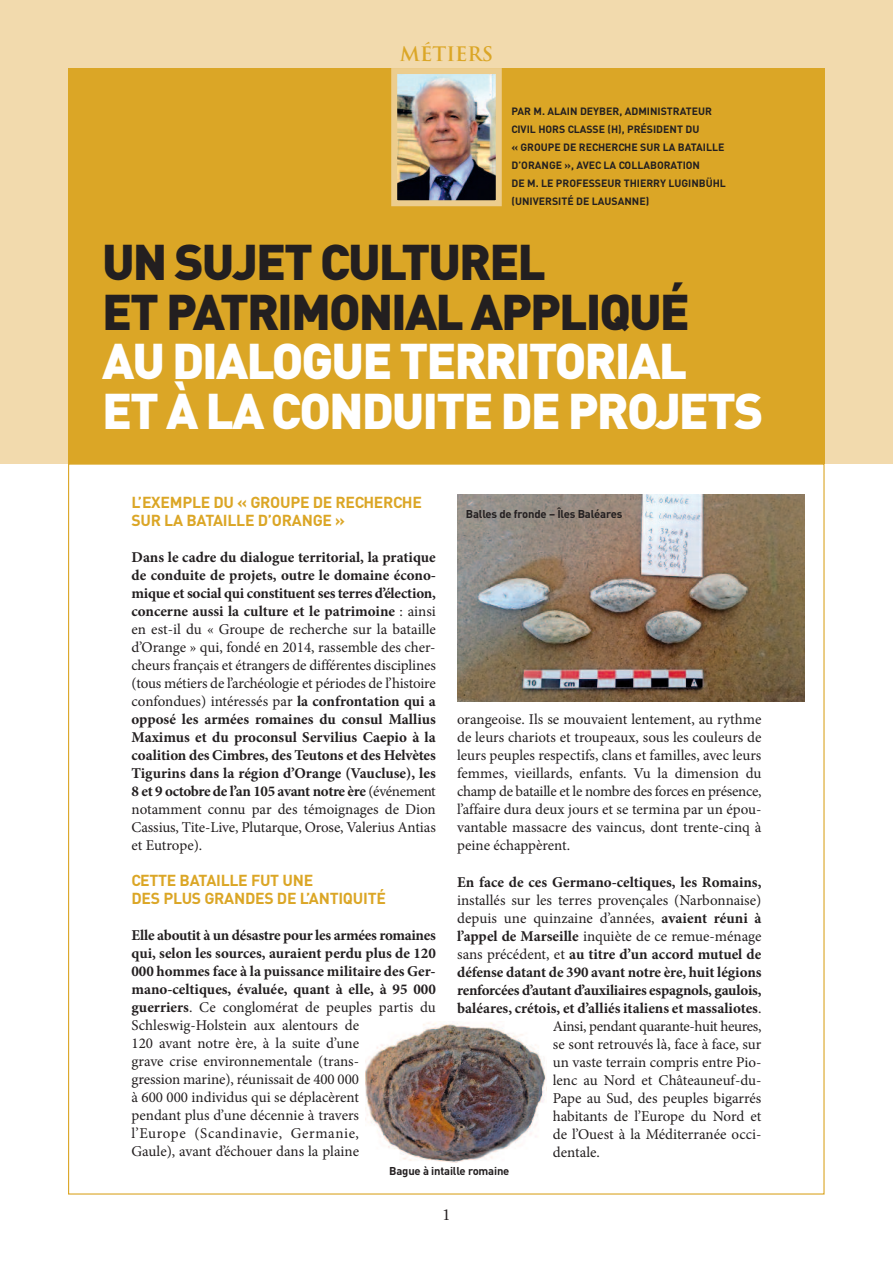
<style>
.page{position:relative;width:893px;height:1263px;background:#fff}
.page>*{position:absolute;margin:0;border:0;box-sizing:border-box;transform-origin:0 0}
.t1{font:900 49.5px/49.5px "DIN";letter-spacing:-.04em;color:#fff}
.t2{font:900 49.5px/49.5px "DIN";letter-spacing:-.04em;color:#231f20}
.t3{font:700 19.5px "Trajan Pro";color:#dba626}
.t4{font:16.5px "Giovanni Std";color:#231f20}
.t5{font:700 15.75px/18px "DIN";letter-spacing:-.015em;color:#dba626}
.t6{font:15px/18px "Minion Pro";color:#231f20}
.t7{font:700 15px/18px "Minion Pro";letter-spacing:-.005em;color:#231f20;text-align:justify}
.t8{font:15px "Minion Pro";letter-spacing:-.025em;color:#231f20}
.t9{font:700 11.25px "DIN";letter-spacing:-.015em;color:#231f20}
.t10{font:700 10.5px/18px "DIN";color:#231f20}
.s1{font-weight:400}
.s2{font-weight:700}
</style>
<div class="page">
<div style="left:0;top:0;width:893px;height:463px;background:#f2daad"></div>
<div style="left:68px;top:68px;width:757px;height:395px;background:#dba626"></div>
<img style="left:398px;top:75px;width:97px;height:124px">
<div style="left:391px;top:68px;width:111px;height:138px;border:6px solid #eccd8e"></div>
<img style="left:365px;top:1022px;width:181px;height:140px">
<img style="left:457px;top:495px;width:348px;height:207px">
<h2 class="t3" style="left:400px;top:47px;width:95px">MÉTIERS</h2>
<p class="t10" style="left:512px;top:101px;width:216px">PAR M. ALAIN DEYBER, ADMINISTRATEUR CIVIL HORS CLASSE (H), PRÉSIDENT DU<br>« GROUPE DE RECHERCHE SUR LA BATAILLE D’ORANGE », AVEC LA COLLABORATION<br>DE M. LE PROFESSEUR THIERRY LUGINBÜHL (UNIVERSITÉ DE LAUSANNE)</p>
<h1 class="t2" style="left:102px;top:236px;width:589px">UN SUJET CULTUREL<br>ET PATRIMONIAL APPLIQUÉ</h1>
<h1 class="t1" style="left:102px;top:335px;width:663px">AU DIALOGUE TERRITORIAL<br>ET À LA CONDUITE DE PROJETS</h1>
<p class="t5" style="left:132px;top:493px;width:292px">L’EXEMPLE DU « GROUPE DE RECHERCHE<br>SUR LA BATAILLE D’ORANGE »</p>
<p class="t7" style="left:132px;top:549px;width:306px">Dans le cadre du dialogue territorial, la pratique de conduite de projets, outre le domaine écono&shy;mique et social qui constituent ses terres d’élection, concerne aussi la culture et le patrimoine <span class="s1">: ainsi en est-il du « Groupe de recherche sur la bataille d’Orange » qui, fondé en 2014, rassemble des cher&shy;cheurs français et étrangers de différentes disciplines (tous métiers de l’archéologie et périodes de l’histoire confondues) intéressés par</span> la confrontation qui a opposé les armées romaines du consul Mallius Maximus et du proconsul Servilius Caepio à la coalition des Cimbres, des Teutons et des Helvètes Tigurins dans la région d’Orange (Vaucluse), les 8 et 9 octobre de l’an 105 avant notre ère <span class="s1">(événement notamment connu par des témoignages de Dion Cassius, Tite-Live, Plutarque, Orose, Valerius Antias et Eutrope).</span></p>
<p class="t5" style="left:132px;top:871px;width:256px">CETTE BATAILLE FUT UNE<br>DES PLUS GRANDES DE L’ANTIQUITÉ</p>
<p class="t6" style="left:131px;top:927px;width:306px"><span class="s2">Elle aboutit à un désastre pour les armées romaines qui, selon les sources, auraient perdu plus de 120<br>000 hommes face à la puissance militaire des Ger&shy;mano-celtiques, évaluée, quant à elle, à 95 000 guerriers</span>. Ce conglomérat de peuples partis du Schleswig-Holstein aux alentours de<br>120 avant notre ère, à la suite d’une<br>grave crise environnementale (trans-<br>gression marine), réunissait de 400 000<br>à 600 000 individus qui se déplacèrent<br>pendant plus d’une décennie à travers<br>l’Europe (Scandinavie, Germanie,<br>Gaule), avant d’échouer dans la plaine</p>
<p class="t9" style="left:466px;top:508px;width:158px">Balles de fronde – Îles Baléares</p>
<p class="t6" style="left:457px;top:712px;width:306px;text-align:justify">orangeoise. Ils se mouvaient lentement, au rythme de leurs chariots et troupeaux, sous les couleurs de leurs peuples respectifs, clans et familles, avec leurs femmes, vieillards, enfants. Vu la dimension du champ de bataille et le nombre des forces en présence, l’affaire dura deux jours et se termina par un épou&shy;vantable massacre des vaincus, dont trente-cinq à peine échappèrent.</p>
<p class="t7" style="left:457px;top:874px;width:306px">En face de ces Germano-celtiques, les Romains,</p>
<p class="t6" style="left:457px;top:892px;width:306px">installés sur les terres provençales (Narbonnaise)</p>
<p class="t6" style="left:457px;top:910px;width:306px">depuis une quinzaine d’années, <span class="s2">avaient réuni à</span></p>
<p class="t6" style="left:457px;top:928px;width:306px"><span class="s2">l’appel de Marseille</span> inquiète de ce remue-ménage</p>
<p class="t7" style="left:457px;top:946px;width:306px"><span class="s1">sans précédent, et</span> au titre d’un accord mutuel de</p>
<p class="t7" style="left:457px;top:964px;width:306px">défense datant de 390 avant notre ère, huit légions</p>
<p class="t7" style="left:457px;top:982px;width:306px">renforcées d’autant d’auxiliaires espagnols, gaulois,</p>
<p class="t7" style="left:457px;top:1000px;width:306px">baléares, crétois, et d’alliés italiens et massaliotes<span class="s1">.</span></p>
<p class="t8" style="left:553px;top:1020px;width:210px">Ainsi, pendant quarante-huit heures,</p>
<p class="t6" style="left:553px;top:1036px;width:210px">se sont retrouvés là, face à face, sur</p>
<p class="t6" style="left:553px;top:1054px;width:210px">un vaste terrain compris entre Pio-</p>
<p class="t6" style="left:553px;top:1072px;width:210px">lenc au Nord et Châteauneuf-du-</p>
<p class="t6" style="left:553px;top:1090px;width:210px">Pape au Sud, des peuples bigarrés</p>
<p class="t6" style="left:553px;top:1108px;width:210px">habitants de l’Europe du Nord et</p>
<p class="t6" style="left:553px;top:1126px;width:210px">de l’Ouest à la Méditerranée occi-</p>
<p class="t6" style="left:553px;top:1144px;width:49px">dentale.</p>
<p class="t9" style="left:389px;top:1165px;width:122px">Bague à intaille romaine</p>
<p class="t4" style="left:442px;top:1208px;width:11px">1</p>
</div>
